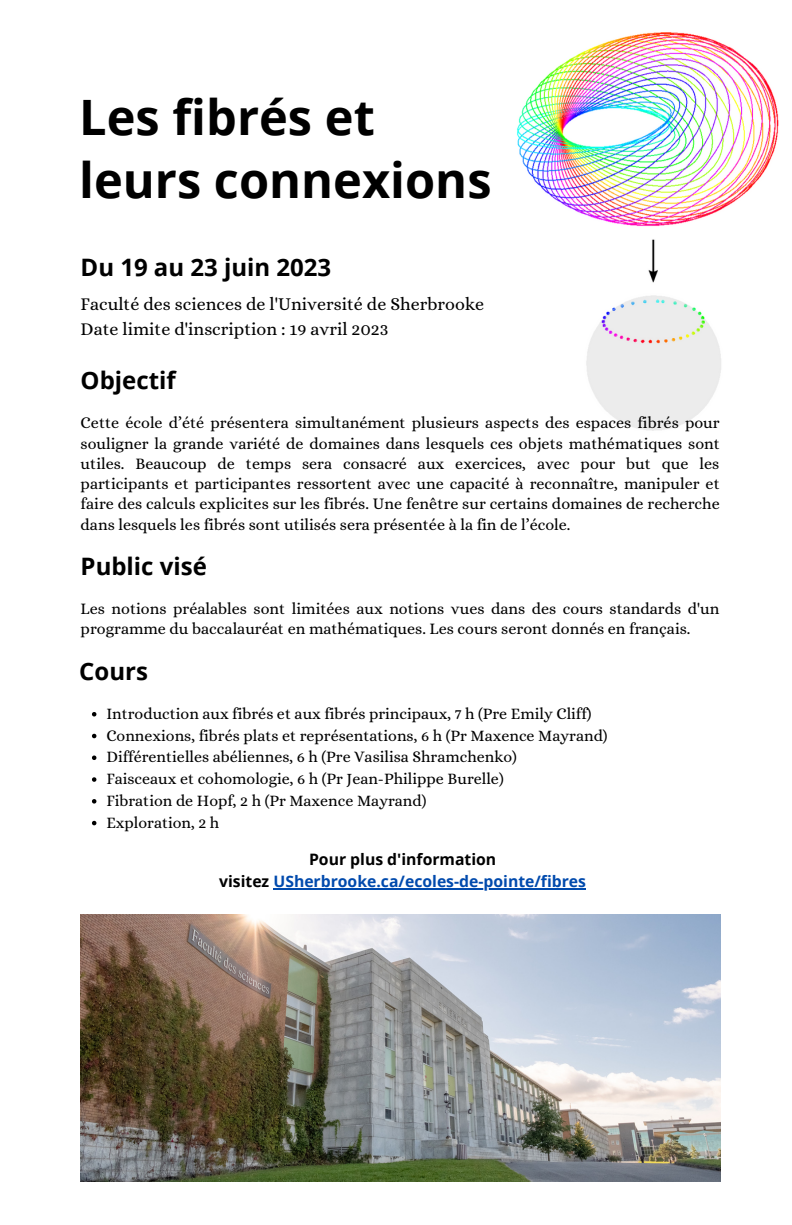
<style>
.page{position:relative;width:792px;height:1225px;background:#fff}
.page>*{position:absolute;margin:0;border:0;box-sizing:border-box;transform-origin:0 0}
.t1{font:700 48.8px/63px "Open Sans";color:#000}
.t2{font:700 24px "Open Sans";color:#000}
.t3{font:18px/24.8px "Alice";color:#000}
.t4{font:16.1px/20.2px "Alice";color:#000;text-align:justify}
.t5{font:16px/21.8px "Alice";color:#000}
.t6{font:700 15.8px/21.8px "Open Sans";color:#004aad;text-align:center}
.s1{color:#000}
</style>
<div class="page">
<hr style="left:273px;top:887px;width:313px;height:2px;background:#004aad">
<img style="left:517px;top:32px;width:262px;height:399px">
<img style="left:81px;top:914px;width:639px;height:267px">
<svg style="left:92px;top:712px;width:4px;height:4px"></svg>
<svg style="left:92px;top:733px;width:4px;height:5px"></svg>
<svg style="left:92px;top:755px;width:4px;height:4px"></svg>
<svg style="left:92px;top:777px;width:4px;height:4px"></svg>
<svg style="left:92px;top:799px;width:4px;height:4px"></svg>
<svg style="left:92px;top:820px;width:4px;height:5px"></svg>
<h1 class="t1" style="left:79px;top:85px;width:414px">Les fibrés et leurs connexions</h1>
<h2 class="t2" style="left:81px;top:250px;width:252px">Du 19 au 23 juin 2023</h2>
<p class="t3" style="left:81px;top:291px;width:405px">Faculté des sciences de l'Université de Sherbrooke<br>Date limite d'inscription : 19 avril 2023</p>
<h2 class="t2" style="left:81px;top:364px;width:97px">Objectif</h2>
<p class="t4" style="left:81px;top:413px;width:641px">Cette école d’été présentera simultanément plusieurs aspects des espaces fibrés pour souligner la grande variété de domaines dans lesquels ces objets mathématiques sont utiles. Beaucoup de temps sera consacré aux exercices, avec pour but que les participants et participantes ressortent avec une capacité à reconnaître, manipuler et faire des calculs explicites sur les fibrés. Une fenêtre sur certains domaines de recherche dans lesquels les fibrés sont utilisés sera présentée à la fin de l’école.</p>
<h2 class="t2" style="left:81px;top:549px;width:128px">Public visé</h2>
<p class="t4" style="left:81px;top:598px;width:640px">Les notions préalables sont limitées aux notions vues dans des cours standards d'un programme du baccalauréat en mathématiques. Les cours seront donnés en français.</p>
<h2 class="t2" style="left:79px;top:654px;width:70px">Cours</h2>
<p class="t5" style="left:106px;top:702px;width:503px">Introduction aux fibrés et aux fibrés principaux, 7 h (Pre Emily Cliff)<br>Connexions, fibrés plats et représentations, 6 h (Pr Maxence Mayrand)<br>Différentielles abéliennes, 6 h (Pre Vasilisa Shramchenko)<br>Faisceaux et cohomologie, 6 h (Pr Jean-Philippe Burelle)<br>Fibration de Hopf, 2 h (Pr Maxence Mayrand)<br>Exploration, 2 h</p>
<p class="t6" style="left:219px;top:847px;width:368px"><span class="s1">Pour plus d'information<br>visitez</span> USherbrooke.ca/ecoles-de-pointe/fibres</p>
</div>
